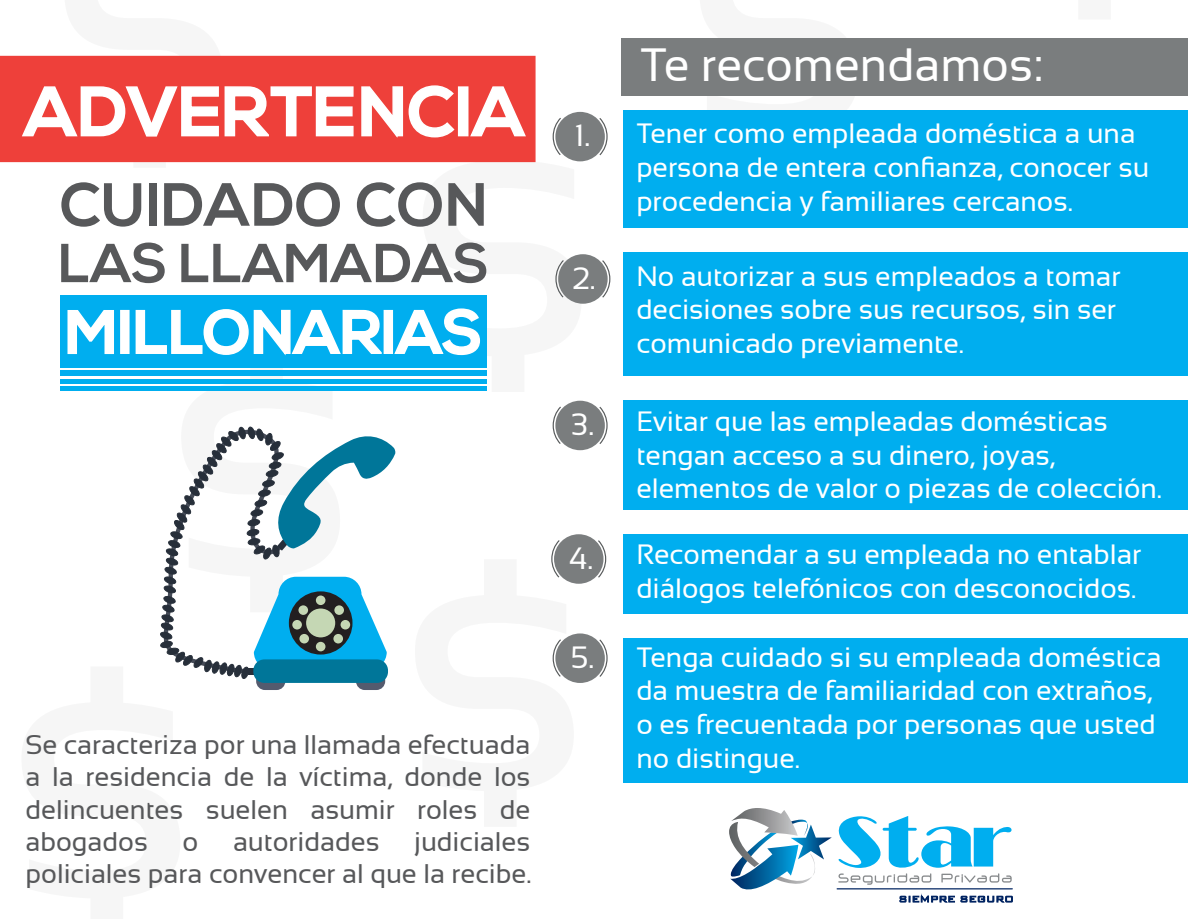
<style>
.page{position:relative;width:1188px;height:919px;background:#fff}
.page>*{position:absolute;margin:0;border:0;box-sizing:border-box;transform-origin:0 0}
.t1{font:382.95px "Sansation";color:#46494b}
.t2{font:700 69.3px "Nexa";color:#fff}
.t3{font:700 60.75px "Nexa";color:#fff}
.t4{font:700 60.75px "Nexa";letter-spacing:.005em;color:#57585a}
.t5{font:700 54.75px "Nexa";color:#57585a}
.t6{font:46.8px "Sansation";color:#fff}
.t7{font:30.9px "Sansation";color:#fff}
.t8{font:28.05px/33.6px "Sansation";color:#fff}
.t9{font:27px/32.4px "Sansation";color:#57585a;text-align:justify}
</style>
<div class="page">
<svg style="left:256px;top:671px;width:29px;height:18px"></svg>
<svg style="left:356px;top:671px;width:29px;height:18px"></svg>
<div style="left:253px;top:659px;width:135px;height:23px;background:#007699;border-radius:11px"></div>
<svg style="left:160px;top:426px;width:236px;height:253px"></svg>
<div style="left:0;top:56px;width:536px;height:106px;background:#ee403a"></div>
<svg style="left:22px;top:86px;width:332px;height:51px"></svg>
<svg style="left:361px;top:85px;width:94px;height:53px"></svg>
<div style="left:458px;top:86px;width:10px;height:50px;border:2px solid #fff"></div>
<svg style="left:470px;top:86px;width:56px;height:51px"></svg>
<div style="left:61px;top:378px;width:426px;height:5px;background:#00aeef"></div>
<div style="left:61px;top:386px;width:426px;height:5px;background:#00aeef"></div>
<div style="left:61px;top:295px;width:426px;height:72px;background:#00aeef"></div>
<div style="left:61px;top:370px;width:426px;height:5px;background:#00aeef"></div>
<svg style="left:67px;top:310px;width:47px;height:44px"></svg>
<div style="left:120px;top:310px;width:10px;height:44px;border:2px solid #fff"></div>
<svg style="left:135px;top:309px;width:247px;height:47px"></svg>
<div style="left:384px;top:310px;width:9px;height:44px;border:2px solid #fff"></div>
<svg style="left:393px;top:308px;width:88px;height:47px"></svg>
<svg style="left:729px;top:808px;width:284px;height:93px"></svg>
<hr style="left:837px;top:887px;width:175px;height:2px;background:#002361">
<div style="left:623px;top:111px;width:565px;height:671px;background:#00aeef"></div>
<div style="left:555px;top:400px;width:50px;height:50px;background:#7a7d7e;border-radius:50%"></div>
<svg style="left:552px;top:406px;width:10px;height:38px"></svg>
<svg style="left:598px;top:406px;width:10px;height:38px"></svg>
<div style="left:554px;top:534px;width:49px;height:49px;background:#7a7d7e;border-radius:50%"></div>
<svg style="left:551px;top:540px;width:10px;height:38px"></svg>
<svg style="left:597px;top:540px;width:10px;height:38px"></svg>
<div style="left:555px;top:633px;width:50px;height:49px;background:#7a7d7e;border-radius:50%"></div>
<svg style="left:552px;top:639px;width:10px;height:38px"></svg>
<svg style="left:598px;top:639px;width:10px;height:38px"></svg>
<div style="left:558px;top:254px;width:50px;height:49px;background:#7a7d7e;border-radius:50%"></div>
<svg style="left:555px;top:260px;width:10px;height:38px"></svg>
<svg style="left:601px;top:260px;width:10px;height:38px"></svg>
<div style="left:555px;top:112px;width:50px;height:49px;background:#7a7d7e;border-radius:50%"></div>
<svg style="left:552px;top:117px;width:10px;height:38px"></svg>
<svg style="left:598px;top:118px;width:10px;height:38px"></svg>
<div style="left:621px;top:38px;width:567px;height:57px;background:#7a7d7e"></div>
<div style="left:609px;top:376px;width:579px;height:23px;background:#fff"></div>
<div style="left:609px;top:613px;width:579px;height:24px;background:#fff"></div>
<div style="left:609px;top:510px;width:579px;height:23px;background:#fff"></div>
<div style="left:609px;top:228px;width:579px;height:24px;background:#fff"></div>
<h1 class="t1" style="left:46px;top:-179px;width:198px">$</h1>
<h2 class="t2" style="left:25px;top:72px;width:502px">ADVERTENCIA</h2>
<p class="t7" style="left:575px;top:117px;width:17px">1.</p>
<h1 class="t1" style="left:404px;top:45px;width:198px">$</h1>
<h3 class="t4" style="left:60px;top:170px;width:430px">CUIDADO CON</h3>
<h3 class="t5" style="left:59px;top:231px;width:432px">LAS LLAMADAS</h3>
<h3 class="t3" style="left:65px;top:297px;width:419px">MILLONARIAS</h3>
<p class="t7" style="left:573px;top:261px;width:25px">2.</p>
<p class="t7" style="left:571px;top:407px;width:25px">3.</p>
<p class="t7" style="left:569px;top:540px;width:26px">4.</p>
<h1 class="t1" style="left:396px;top:479px;width:198px">$</h1>
<p class="t7" style="left:571px;top:639px;width:25px">5.</p>
<h1 class="t1" style="left:3px;top:587px;width:198px">$</h1>
<p class="t9" style="left:26px;top:727px;width:506px">Se caracteriza por una llamada efectuada a la residencia de la víctima, donde los delincuentes suelen asumir roles de abogados</p>
<p class="t9" style="left:26px;top:825px;width:507px;text-align:right">judiciales<br>policiales para convencer al que la recibe.</p>
<p class="t9" style="left:183px;top:825px;width:17px">o</p>
<p class="t9" style="left:233px;top:825px;width:148px">autoridades</p>
<h1 class="t1" style="left:681px;top:-179px;width:198px">$</h1>
<h3 class="t6" style="left:640px;top:39px;width:404px">Te recomendamos:</h3>
<p class="t8" style="left:636px;top:117px;width:514px">Tener como empleada doméstica a una persona de entera confianza, conocer su procedencia y familiares cercanos.</p>
<h1 class="t1" style="left:920px;top:97px;width:198px">$</h1>
<p class="t8" style="left:636px;top:259px;width:486px">No autorizar a sus empleados a tomar decisiones sobre sus recursos, sin ser comunicado previamente.</p>
<p class="t8" style="left:636px;top:404px;width:527px">Evitar que las empleadas domésticas tengan acceso a su dinero, joyas, elementos de valor o piezas de colección.</p>
<p class="t8" style="left:636px;top:537px;width:507px">Recomendar a su empleada no entablar diálogos telefónicos con desconocidos.</p>
<p class="t8" style="left:636px;top:640px;width:527px">Tenga cuidado si su empleada doméstica da muestra de familiaridad con extraños, o es frecuentada por personas que usted no distingue.</p>
</div>
